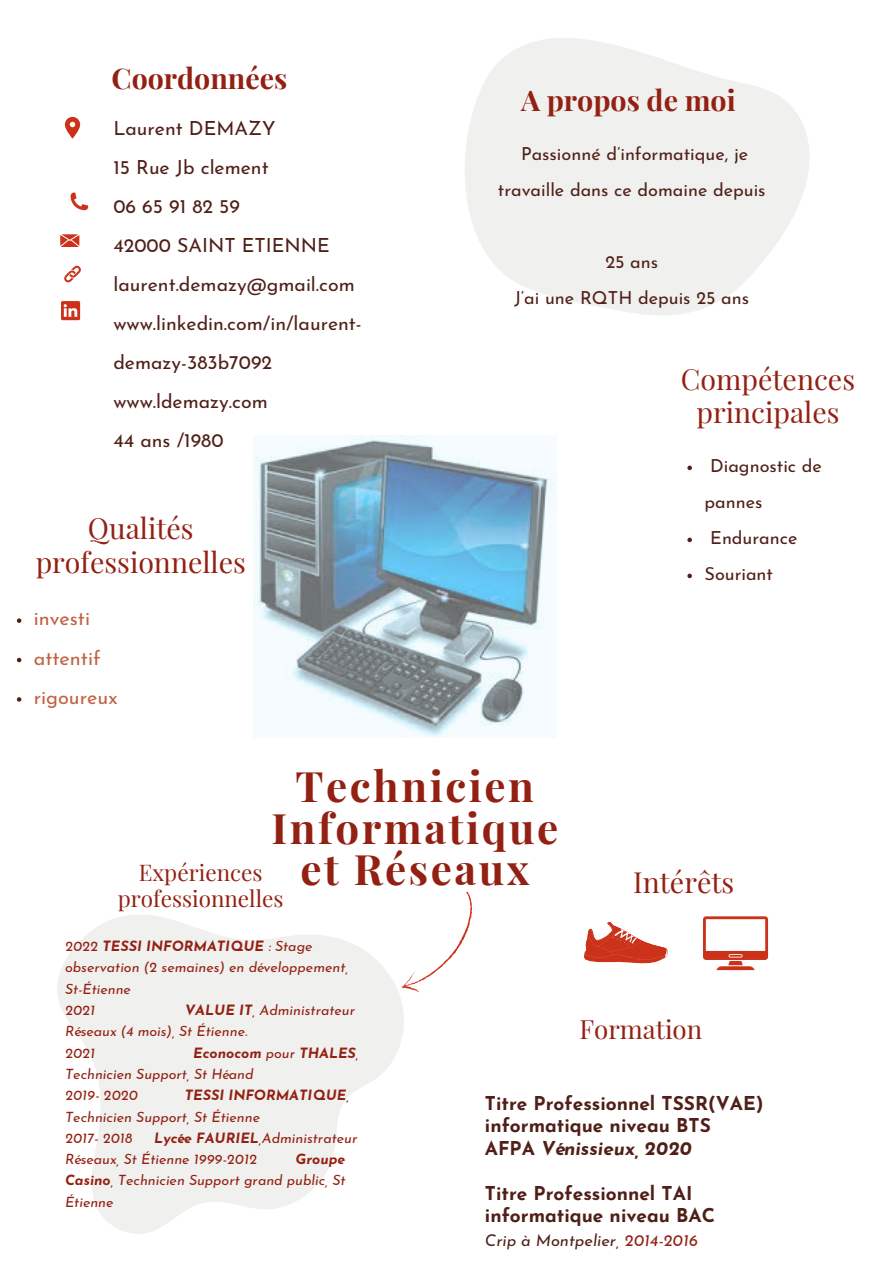
<style>
.page{position:relative;width:894px;height:1264px;background:#fff}
.page>*{position:absolute;margin:0;border:0;box-sizing:border-box;transform-origin:0 0}
.t1{font:700 42px/41.7px "Playfair Display";letter-spacing:.06em;color:#932113;text-align:center}
.t2{font:28.5px/33.8px "Playfair Display";color:#932113;text-align:center}
.t3{font:700 28.5px "Playfair Display";color:#932113}
.t4{font:25.95px "Playfair Display";color:#932113}
.t5{font:22.5px/26.5px "Playfair Display";color:#932113;text-align:center}
.t6{font:19.8px "Josefin Sans";color:#c16244}
.t7{font:19.5px/39px "Josefin Sans";color:#502018}
.t8{font:700 19.05px/22.5px "Josefin Sans";color:#502018}
.t9{font:18px/36px "Josefin Sans";color:#502018}
.t10{font:italic 16.35px "Josefin Sans";color:#502018}
.t11{font:italic 14.25px/21.3px "Josefin Sans";color:#932113}
.s1{font-weight:700}
.s2{font-style:italic}
.s3{color:#932113}
</style>
<div class="page">
<svg style="left:404px;top:892px;width:69px;height:101px"></svg>
<svg style="left:465px;top:38px;width:344px;height:277px;fill:#f0f0ee"></svg>
<svg style="left:57px;top:915px;width:347px;height:319px;fill:#f0f0ee"></svg>
<svg style="left:61px;top:301px;width:19px;height:19px"></svg>
<svg style="left:65px;top:117px;width:15px;height:21px"></svg>
<svg style="left:60px;top:234px;width:19px;height:13px"></svg>
<svg style="left:71px;top:192px;width:17px;height:18px"></svg>
<svg style="left:64px;top:265px;width:17px;height:18px"></svg>
<svg style="left:584px;top:922px;width:83px;height:42px"></svg>
<svg style="left:703px;top:916px;width:64px;height:54px"></svg>
<img style="left:253px;top:435px;width:303px;height:303px">
<svg style="left:687px;top:465px;width:4px;height:5px"></svg>
<svg style="left:687px;top:537px;width:4px;height:5px"></svg>
<svg style="left:687px;top:573px;width:4px;height:5px"></svg>
<svg style="left:17px;top:618px;width:4px;height:5px"></svg>
<svg style="left:17px;top:657px;width:4px;height:5px"></svg>
<svg style="left:17px;top:697px;width:4px;height:4px"></svg>
<p class="t3" style="left:111px;top:58px;width:177px">Coordonnées</p>
<h2 class="t7" style="left:113px;top:111px;width:164px">Laurent DEMAZY</h2>
<p class="t7" style="left:113px;top:150px;width:157px">15 Rue Jb clement</p>
<p class="t7" style="left:113px;top:189px;width:128px">06 65 91 82 59</p>
<p class="t7" style="left:113px;top:228px;width:218px">42000 SAINT ETIENNE</p>
<h2 class="t7" style="left:113px;top:267px;width:243px">laurent.demazy@gmail.com</h2>
<p class="t7" style="left:113px;top:306px;width:250px">www.linkedin.com/in/laurent&shy;demazy-383b7092</p>
<p class="t7" style="left:113px;top:384px;width:156px">www.ldemazy.com</p>
<p class="t7" style="left:113px;top:423px;width:112px">44 ans /1980</p>
<h3 class="t2" style="left:36px;top:510px;width:212px">Qualités professionnelles</h3>
<p class="t6" style="left:34px;top:610px;width:58px">investi</p>
<p class="t6" style="left:34px;top:649px;width:68px">attentif</p>
<p class="t6" style="left:34px;top:689px;width:85px">rigoureux</p>
<p class="t3" style="left:521px;top:80px;width:216px">A propos de moi</p>
<p class="t9" style="left:497px;top:137px;width:269px;text-align:center">Passionné d’informatique, je travaille dans ce domaine depuis</p>
<p class="t9" style="left:605px;top:245px;width:54px">25 ans</p>
<p class="t9" style="left:514px;top:281px;width:236px">J’ai une RQTH depuis 25 ans</p>
<p class="t2" style="left:680px;top:361px;width:176px">Compétences principales</p>
<p class="t9" style="left:704px;top:450px;width:119px;text-indent:6px">Diagnostic de pannes</p>
<p class="t9" style="left:710px;top:522px;width:89px">Endurance</p>
<p class="t9" style="left:704px;top:558px;width:70px">Souriant</p>
<p class="t1" style="left:271px;top:763px;width:288px">Technicien<br>Informatique et Réseaux</p>
<p class="t5" style="left:118px;top:858px;width:167px">Expériences professionnelles</p>
<p class="t11" style="left:65px;top:936px;width:285px">2022 <span class="s1">TESSI INFORMATIQUE</span> : Stage observation (2 semaines) en développement,<br>St-Étienne</p>
<h1 class="t11" style="left:65px;top:1000px;width:32px">2021</h1>
<p class="t2" style="left:633px;top:864px;width:103px">Intérêts</p>
<h1 class="t11" style="left:65px;top:1000px;width:291px;text-indent:120px"><span class="s1">VALUE IT</span>, Administrateur<br>Réseaux (4 mois), St Étienne.</h1>
<h5 class="t11" style="left:65px;top:1043px;width:32px">2021</h5>
<p class="t4" style="left:579px;top:1010px;width:124px">Formation</p>
<h5 class="t11" style="left:65px;top:1043px;width:295px;text-indent:128px"><span class="s1">Econocom</span> pour <span class="s1">THALES</span>,<br>Technicien Support, St Héand</h5>
<p class="t11" style="left:65px;top:1085px;width:74px">2019- 2020</p>
<p class="t11" style="left:65px;top:1085px;width:286px;text-indent:120px"><span class="s1">TESSI INFORMATIQUE</span>,<br>Technicien Support, St Étienne</p>
<p class="t11" style="left:65px;top:1128px;width:69px">2017- 2018</p>
<h3 class="t8" style="left:485px;top:1093px;width:280px">Titre Professionnel TSSR(VAE) informatique niveau BTS<br>AFPA <span class="s2">Vénissieux, 2020</span></h3>
<p class="t8" style="left:485px;top:1183px;width:232px">Titre Professionnel TAI informatique niveau BAC</p>
<p class="t10" style="left:485px;top:1233px;width:214px">Crip à Montpelier<span class="s3">, 2014-2016</span></p>
<p class="t11" style="left:65px;top:1128px;width:294px;text-indent:89px"><span class="s1">Lycée FAURIEL</span>,Administrateur<br>Réseaux, St Étienne 1999-2012</p>
<p class="t11" style="left:65px;top:1149px;width:282px;text-align:justify;text-indent:230px"><span class="s1">Groupe Casino</span>, Technicien Support grand public, St Étienne</p>
</div>
